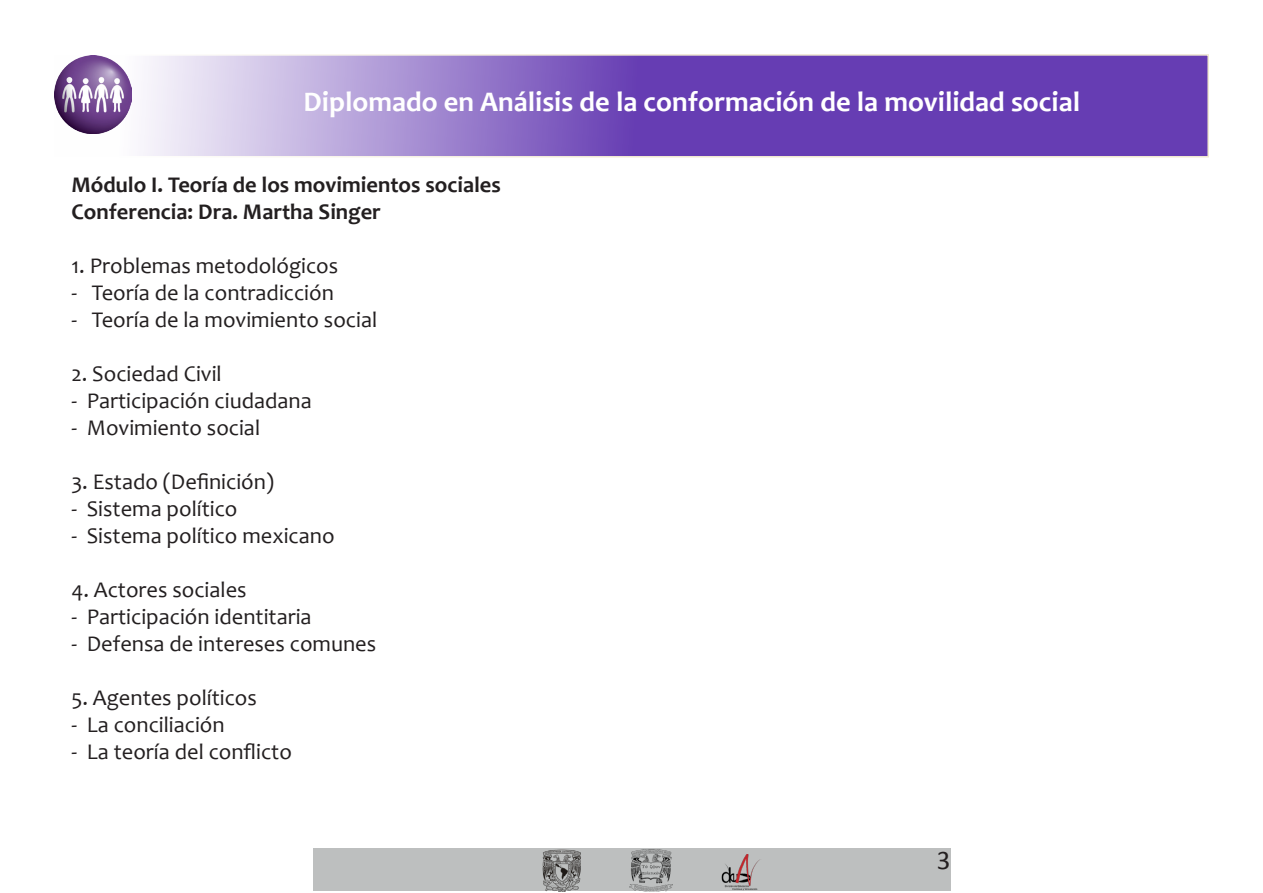
<style>
.page{position:relative;width:1263px;height:893px;background:#fff}
.page>*{position:absolute;margin:0;border:0;box-sizing:border-box;transform-origin:0 0}
.t1{font:700 28.5px "Candara";color:#fff}
.t2{font:27px "Calibri";color:#231f20}
.t3{font:22.5px "Candara";color:#231f20}
.t4{font:700 22.5px "Candara";color:#231f20}
</style>
<div class="page">
<div style="left:313px;top:848px;width:637px;height:43px;background:#bdbfbf"></div>
<img style="left:721px;top:854px;width:39px;height:37px">
<img style="left:542px;top:849px;width:39px;height:43px">
<img style="left:630px;top:849px;width:42px;height:43px">
<svg style="left:84px;top:54px;width:1125px;height:103px;background:#8c6ec5"></svg>
<img style="left:54px;top:55px;width:78px;height:78px">
<p class="t1" style="left:304px;top:83px;width:778px">Diplomado en Análisis de la conformación de la movilidad social</p>
<p class="t4" style="left:71px;top:170px;width:431px">Módulo I. Teoría de los movimientos sociales</p>
<p class="t4" style="left:71px;top:197px;width:311px">Conferencia: Dra. Martha Singer</p>
<p class="t3" style="left:71px;top:251px;width:268px">1. Problemas metodológicos</p>
<p class="t3" style="left:71px;top:278px;width:264px">- Teoría de la contradicción</p>
<p class="t3" style="left:71px;top:305px;width:307px">- Teoría de la movimiento social</p>
<p class="t3" style="left:71px;top:359px;width:152px">2. Sociedad Civil</p>
<p class="t3" style="left:71px;top:386px;width:242px">- Participación ciudadana</p>
<p class="t3" style="left:71px;top:413px;width:190px">- Movimiento social</p>
<p class="t3" style="left:71px;top:467px;width:204px">3. Estado (Definición)</p>
<p class="t3" style="left:71px;top:494px;width:168px">- Sistema político</p>
<p class="t3" style="left:71px;top:521px;width:265px">- Sistema político mexicano</p>
<p class="t3" style="left:71px;top:575px;width:177px">4. Actores sociales</p>
<p class="t3" style="left:71px;top:602px;width:242px">- Participación identitaria</p>
<p class="t3" style="left:71px;top:629px;width:306px">- Defensa de intereses comunes</p>
<p class="t3" style="left:71px;top:683px;width:187px">5. Agentes políticos</p>
<p class="t3" style="left:71px;top:710px;width:155px">- La conciliación</p>
<p class="t3" style="left:71px;top:737px;width:222px">- La teoría del conflicto</p>
<p class="t2" style="left:937px;top:842px;width:15px">3</p>
</div>
